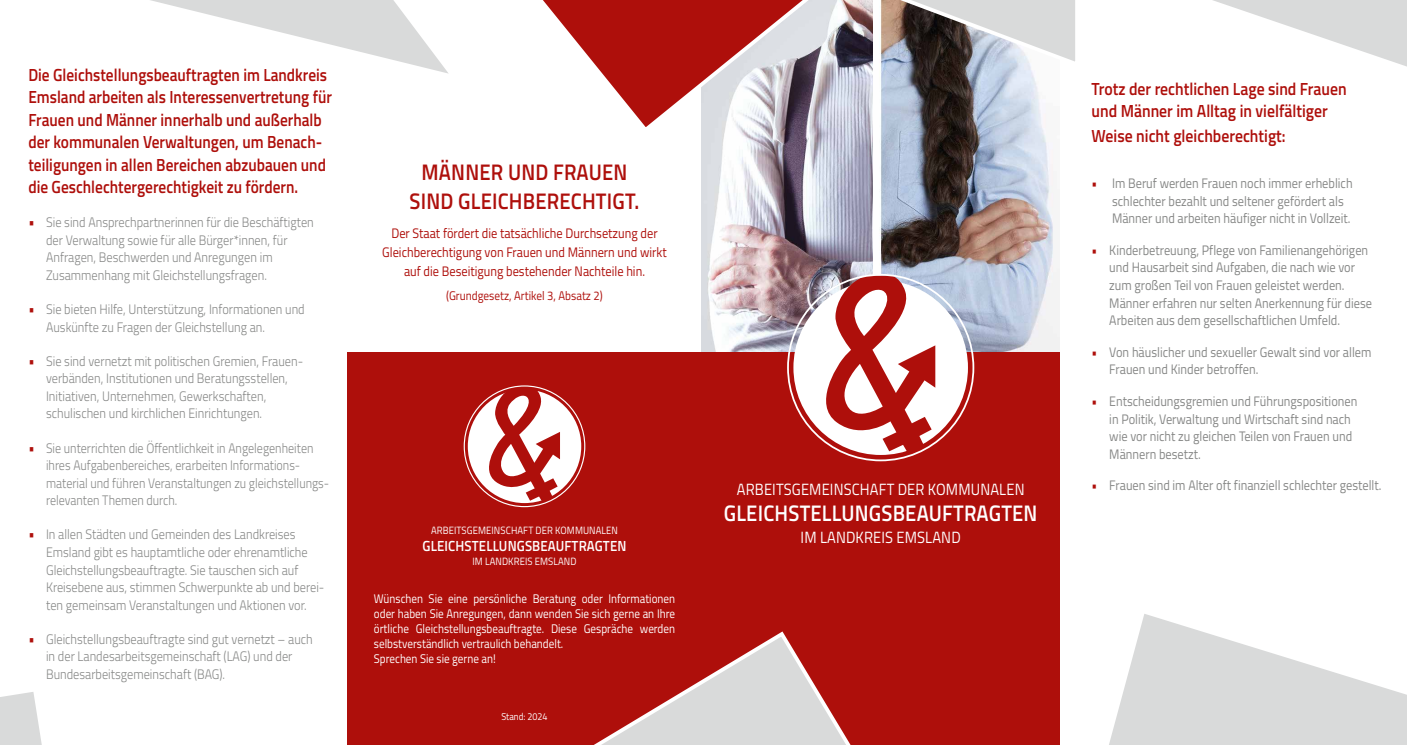
<style>
.page{position:relative;width:1407px;height:745px;background:#fff}
.page>*{position:absolute;margin:0;border:0;box-sizing:border-box;transform-origin:0 0}
.t1{font:600 22.5px/28.8px "Titillium";letter-spacing:.01em;color:#ae0f0b;scale:.9 1}
.t2{font:600 22.5px "Titillium";letter-spacing:.01em;color:#fff;scale:.9 1}
.t3{font:600 17.5px/22.5px "Titillium";color:#ae0f0b;scale:.88 1}
.t4{font:600 17.5px/22.5px "Titillium";color:#ae0f0b;scale:.9 1}
.t5{font:16.25px "Titillium";letter-spacing:.01em;color:#fff;scale:.9 1}
.t6{font:600 14.62px "Titillium";letter-spacing:.01em;color:#fff;scale:.9 1}
.t7{font:300 13.75px/17.5px "Titillium";color:#868786;scale:.9 1}
.t8{font:13.75px/17.5px "Titillium";color:#868786;scale:.9 1}
.t9{font:300 13.75px/17.5px "Titillium";color:#868786;scale:.88 1}
.t10{font:13.75px/18.8px "Titillium";color:#ae0f0b;text-align:center;scale:.9 1}
.t11{font:12.5px/15px "Titillium";color:#fff;scale:.89 1}
.t12{font:12.5px "Titillium";color:#ae0f0b;scale:.9 1}
.t13{font:10.5px "Titillium";letter-spacing:.01em;color:#fff;scale:.9 1}
.t14{font:10px "Titillium";color:#fff;scale:.9 1}
.s1{font-weight:400;font-size:15px;color:#ae0f0b}
.s2{color:#ae0f0b}
</style>
<div class="page">
<img style="left:702px;top:135px;width:171px;height:217px">
<img style="left:880px;top:69px;width:179px;height:283px">
<div style="left:347px;top:352px;width:712px;height:392px;background:#ae0f0b"></div>
<svg style="left:1109px;top:614px;width:298px;height:130px"></svg>
<svg style="left:1213px;top:0;width:194px;height:67px"></svg>
<svg style="left:0;top:692px;width:42px;height:52px;background:#dedfdf"></svg>
<svg style="left:150px;top:0;width:298px;height:74px"></svg>
<svg style="left:595px;top:631px;width:255px;height:113px"></svg>
<svg style="left:543px;top:0;width:372px;height:135px"></svg>
<svg style="left:861px;top:0;width:214px;height:69px;background:#a7a3a5"></svg>
<div style="left:793px;top:280px;width:175px;height:174px;background:#fff;border-radius:50%"></div>
<svg style="left:812px;top:275px;width:123px;height:181px"></svg>
<div style="left:468px;top:389px;width:113px;height:113px;background:#fff;border-radius:50%"></div>
<svg style="left:480px;top:387px;width:80px;height:117px"></svg>
<p class="t3" style="left:28px;top:62px;width:346px">Die Gleichstellungsbeauftragten im Landkreis Emsland arbeiten als Interessenvertretung für Frauen und Männer innerhalb und außerhalb der kommunalen Verwaltungen, um Benach&shy;teiligungen in allen Bereichen abzubauen und die Geschlechtergerechtigkeit zu fördern.</p>
<p class="t7" style="left:46px;top:213px;width:299px;text-indent:-18px"><span class="s1">•</span> Sie sind Ansprechpartnerinnen für die Beschäftigten der Verwaltung sowie für alle Bürger*innen, für Anfragen, Beschwerden und Anregungen im Zusammenhang mit Gleichstellungsfragen.</p>
<p class="t7" style="left:46px;top:300px;width:289px;text-indent:-18px"><span class="s1">•</span> Sie bieten Hilfe, Unterstützung, Informationen und<br>Auskünfte zu Fragen der Gleichstellung an.</p>
<p class="t7" style="left:46px;top:351px;width:287px;text-indent:-18px"><span class="s1">•</span> Sie sind vernetzt mit politischen Gremien, Frauen&shy;verbänden, Institutionen und Beratungsstellen, Initiativen, Unternehmen, Gewerkschaften, schulischen und kirchlichen Einrichtungen.</p>
<p class="t9" style="left:46px;top:438px;width:323px;text-indent:-18px"><span class="s1">•</span> Sie unterrichten die Öffentlichkeit in Angelegenheiten ihres Aufgabenbereiches, erarbeiten Informations&shy;material und führen Veranstaltungen zu gleichstellungs&shy;relevanten Themen durch.</p>
<p class="t7" style="left:46px;top:525px;width:311px;text-indent:-18px"><span class="s1">•</span> In allen Städten und Gemeinden des Landkreises Emsland gibt es hauptamtliche oder ehrenamtliche Gleichstellungsbeauftragte. Sie tauschen sich auf Kreisebene aus, stimmen Schwerpunkte ab und berei&shy;ten gemeinsam Veranstaltungen und Aktionen vor.</p>
<p class="t7" style="left:46px;top:629px;width:298px;text-indent:-18px"><span class="s1">•</span> Gleichstellungsbeauftragte sind gut vernetzt – auch in der Landesarbeitsgemeinschaft (LAG) und der<br>Bundesarbeitsgemeinschaft (BAG).</p>
<h1 class="t1" style="left:410px;top:156px;width:244px;text-indent:12px">Männer und Frauen sind glei</h1>
<h1 class="t1" style="left:498px;top:185px;width:122px">chberechtigt</h1>
<h1 class="t1" style="left:635px;top:185px;width:7px">.</h1>
<p class="t10" style="left:382px;top:223px;width:318px">Der Staat fördert die tatsächliche Durchsetzung der<br>Gleichberechtigung von Frauen und Männern und wirkt auf die Beseitigung bestehender Nachteile hin.</p>
<p class="t12" style="left:446px;top:287px;width:175px">(Grundgesetz, Artikel 3, Absatz 2)</p>
<p class="t13" style="left:431px;top:522px;width:20px">Arbeitsgemei</p>
<p class="t13" style="left:494px;top:522px;width:25px">nschaft</p>
<p class="t13" style="left:535px;top:522px;width:44px">der kommu</p>
<p class="t13" style="left:589px;top:522px;width:33px">nalen</p>
<p class="t6" style="left:423px;top:534px;width:64px">Gleichstell</p>
<p class="t6" style="left:499px;top:534px;width:107px">ungsbeauftragte</p>
<p class="t6" style="left:617px;top:534px;width:12px">n</p>
<p class="t13" style="left:472px;top:553px;width:6px">imLa</p>
<p class="t13" style="left:495px;top:553px;width:92px">ndkreis Emsland</p>
<p class="t11" style="left:374px;top:590px;width:340px">Wünschen Sie eine persönliche Beratung oder Informationen oder haben Sie Anregungen, dann wenden Sie sich gerne an Ihre örtliche Gleichstellungsbeauftragte. Diese Gespräche werden selbstverständlich vertraulich behandelt.<br>Sprechen Sie sie gerne an!</p>
<p class="t14" style="left:501px;top:708px;width:53px">Stand: 2024</p>
<p class="t5" style="left:737px;top:477px;width:30px">Arbeitsgemei</p>
<p class="t5" style="left:834px;top:477px;width:38px">nschaft</p>
<p class="t5" style="left:898px;top:477px;width:67px">der kommu</p>
<p class="t5" style="left:980px;top:477px;width:51px">nalen</p>
<h1 class="t2" style="left:724px;top:496px;width:97px">Gleichstell</h1>
<h1 class="t2" style="left:841px;top:496px;width:164px">ungsbeauftragte</h1>
<h1 class="t2" style="left:1023px;top:496px;width:17px">n</h1>
<p class="t5" style="left:800px;top:524px;width:9px">imLa</p>
<p class="t5" style="left:836px;top:524px;width:140px">ndkreis Emsland</p>
<p class="t4" style="left:1091px;top:76px;width:285px">Trotz der rechtlichen Lage sind Frauen und Männer im Alltag in vielfältiger</p>
<p class="t4" style="left:1091px;top:124px;width:217px">Weise nicht gleichberechtigt:</p>
<p class="t8" style="left:1112px;top:174px;width:269px;text-indent:-20px"><span class="s2">•</span> Im Beruf werden Frauen noch immer erheblich schlechter bezahlt und seltener gefördert als<br>Männer und arbeiten häufiger nicht in Vollzeit.</p>
<p class="t8" style="left:1109px;top:240px;width:293px;text-indent:-18px"><span class="s2">•</span> Kinderbetreuung, Pflege von Familienangehörigen und Hausarbeit sind Aufgaben, die nach wie vor zum großen Teil von Frauen geleistet werden.<br>Männer erfahren nur selten Anerkennung für diese Arbeiten aus dem gesellschaftlichen Umfeld.</p>
<p class="t8" style="left:1109px;top:342px;width:293px;text-indent:-18px"><span class="s2">•</span> Von häuslicher und sexueller Gewalt sind vor allem<br>Frauen und Kinder betroffen.</p>
<p class="t8" style="left:1109px;top:391px;width:277px;text-indent:-18px"><span class="s2">•</span> Entscheidungsgremien und Führungspositionen in Politik, Verwaltung und Wirtschaft sind nach wie vor nicht zu gleichen Teilen von Frauen und Männern besetzt.</p>
<p class="t8" style="left:1091px;top:475px;width:324px"><span class="s2">•</span> Frauen sind im Alter oft finanziell schlechter gestellt.</p>
</div>
